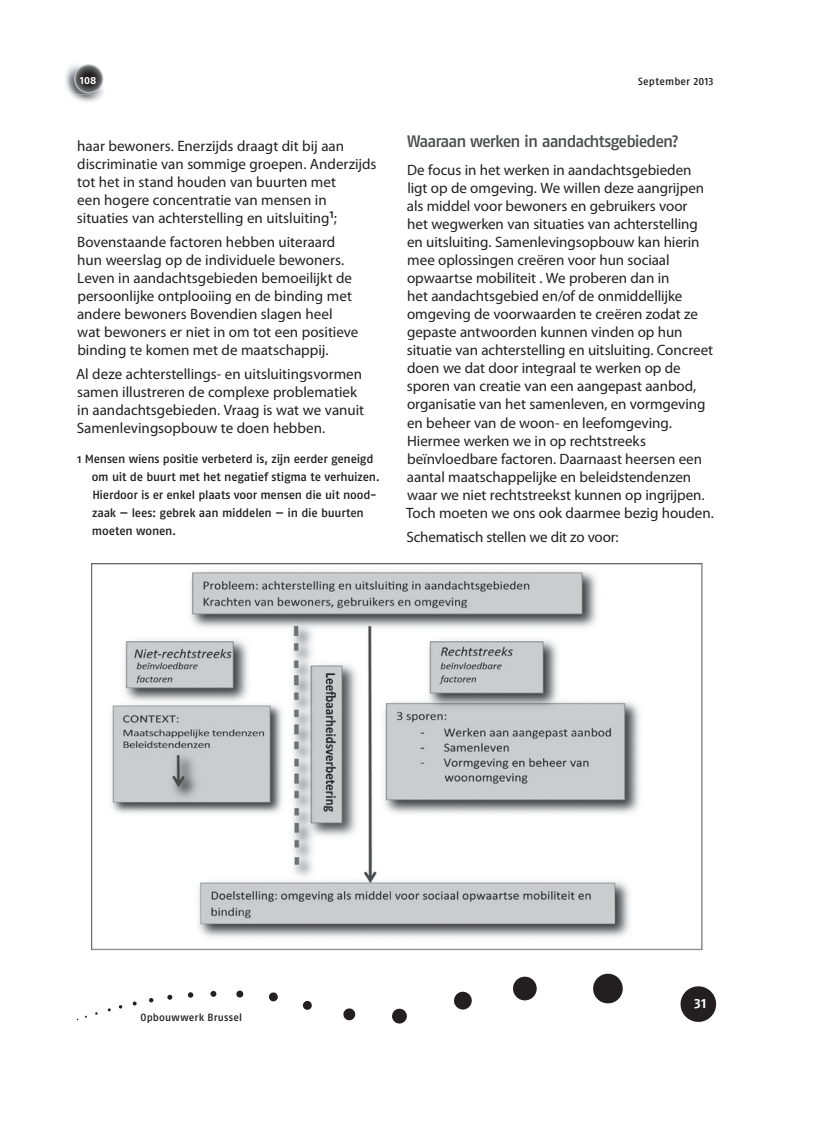
<style>
.page{position:relative;width:813px;height:1132px;background:#fff}
.page>*{position:absolute;margin:0;border:0;box-sizing:border-box;transform-origin:0 0}
.t1{font:16.5px "Fago No Med";letter-spacing:-.06em;color:#4b4c4d}
.t2{font:15px/18px "Myriad Pro";letter-spacing:-.005em;color:#231f20}
.t3{font:13.5px "Fago No Bold Lf Caps";color:#fff}
.t4{font:12px/18px "Fago No Med";letter-spacing:-.02em;color:#231f20}
.t5{font:10.5px "Fago No Med Lf";letter-spacing:.015em;color:#231f20}
.t6{font:10.5px "Fago No Bold Lf Caps";color:#fff}
</style>
<div class="page">
<svg style="left:77px;top:973px;width:640px;height:50px"></svg>
<img style="left:65px;top:66px;width:37px;height:36px">
<img style="left:73px;top:65px;width:31px;height:29px">
<svg style="left:74px;top:64px;width:29px;height:29px"></svg>
<img style="left:91px;top:563px;width:612px;height:387px">
<p class="t6" style="left:80px;top:74px;width:18px">108</p>
<p class="t2" style="left:77px;top:136px;width:301px">haar bewoners. Enerzijds draagt dit bij aan discriminatie van sommige groepen. Anderzijds tot het in stand houden van buurten met<br>een hogere concentratie van mensen in situaties van achterstelling en uitsluiting<sup>1</sup>;</p>
<p class="t2" style="left:77px;top:232px;width:283px">Bovenstaande factoren hebben uiteraard hun weerslag op de individuele bewoners.<br>Leven in aandachtsgebieden bemoeilijkt de persoonlijke ontplooiing en de binding met andere bewoners Bovendien slagen heel wat bewoners er niet in om tot een positieve binding te komen met de maatschappij.</p>
<p class="t2" style="left:76px;top:364px;width:289px">Al deze achterstellings- en uitsluitingsvormen samen illustreren de complexe problematiek in aandachtsgebieden. Vraag is wat we vanuit Samenlevingsopbouw te doen hebben.</p>
<p class="t4" style="left:92px;top:449px;width:289px;text-indent:-14px">1 Mensen wiens positie verbeterd is, zijn eerder geneigd om uit de buurt met het negatief stigma te verhuizen.<br>Hierdoor is er enkel plaats voor mensen die uit nood&shy;zaak — lees: gebrek aan middelen — in die buurten moeten wonen.</p>
<p class="t5" style="left:638px;top:75px;width:77px">September 2013</p>
<p class="t1" style="left:407px;top:131px;width:273px">Waaraan werken in aandachtsgebieden?</p>
<p class="t2" style="left:406px;top:161px;width:309px">De focus in het werken in aandachtsgebieden ligt op de omgeving. We willen deze aangrijpen als middel voor bewoners en gebruikers voor<br>het wegwerken van situaties van achterstelling en uitsluiting. Samenlevingsopbouw kan hierin mee oplossingen creëren voor hun sociaal opwaartse mobiliteit . We proberen dan in<br>het aandachtsgebied en/of de onmiddellijke omgeving de voorwaarden te creëren zodat ze gepaste antwoorden kunnen vinden op hun situatie van achterstelling en uitsluiting. Concreet doen we dat door integraal te werken op de sporen van creatie van een aangepast aanbod, organisatie van het samenleven, en vormgeving en beheer van de woon- en leefomgeving.<br>Hiermee werken we in op rechtstreeks beïnvloedbare factoren. Daarnaast heersen een aantal maatschappelijke en beleidstendenzen waar we niet rechtstreekst kunnen op ingrijpen.<br>Toch moeten we ons ook daarmee bezig houden.</p>
<p class="t2" style="left:406px;top:527px;width:213px">Schematisch stellen we dit zo voor:</p>
<p class="t5" style="left:140px;top:1010px;width:103px">Opbouwwerk Brussel</p>
<p class="t3" style="left:694px;top:995px;width:13px">31</p>
</div>
